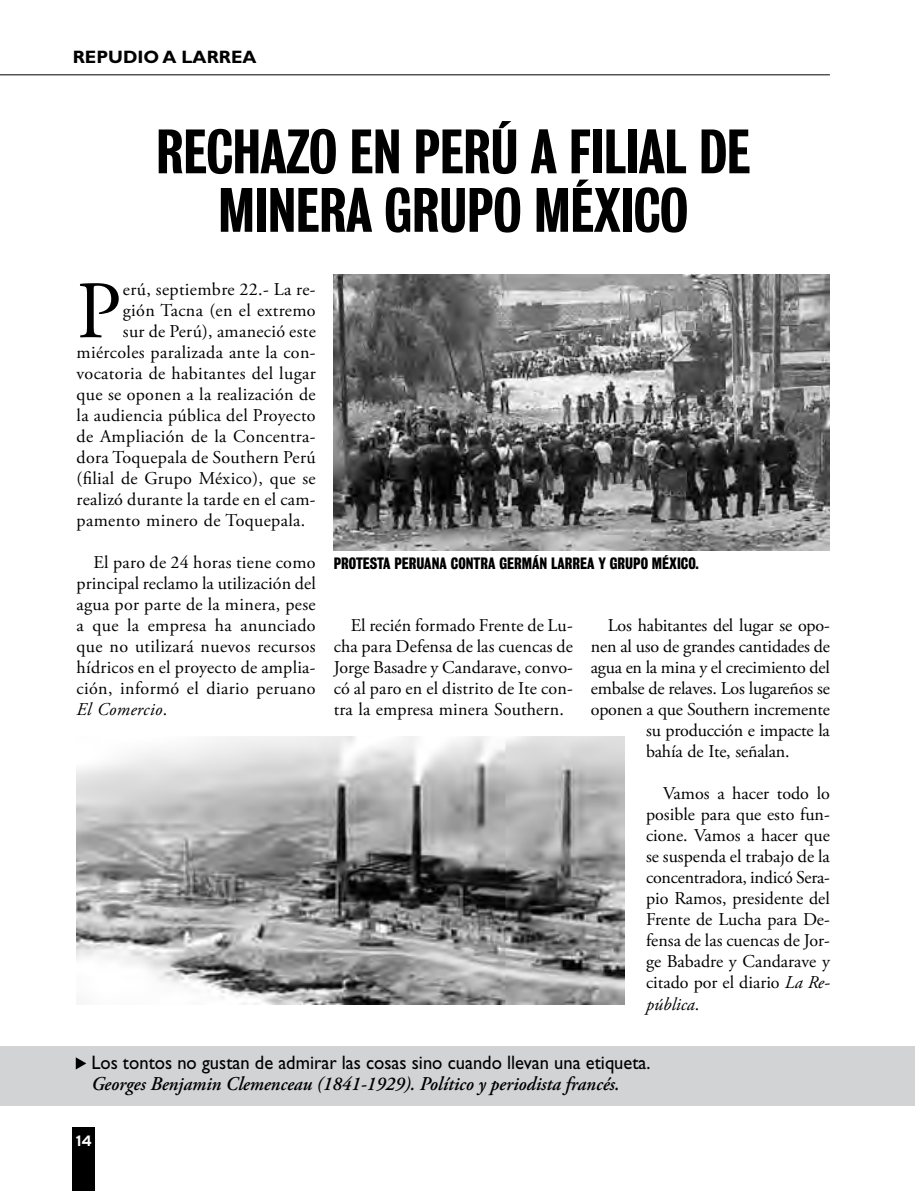
<style>
.page{position:relative;width:915px;height:1191px;background:#fff}
.page>*{position:absolute;margin:0;border:0;box-sizing:border-box;transform-origin:0 0}
.t1{font:81.3px "Adobe Garamond Pro";color:#000}
.t2{font:57px/58.5px "Bureau Grotesque Three Five";letter-spacing:-.01em;color:#000;text-align:center}
.t3{font:italic 600 19.5px "Adobe Garamond Pro";color:#000;scale:.95 1}
.t4{font:19.5px "Gill Sans Std";color:#000;scale:.95 1}
.t5{font:18px/21px "Adobe Garamond Pro";letter-spacing:.015em;color:#000;text-align:justify}
.t6{font:18px "Adobe Garamond Pro";letter-spacing:-.01em;color:#000}
.t7{font:700 18px "Gill Sans Std";color:#000}
.t8{font:15px "Bureau Grotesque Three Seven";color:#000}
.t9{font:700 15px "Interstate";color:#fff}
.s1{font-style:italic}
</style>
<div class="page">
<div style="left:72px;top:1127px;width:23px;height:64px;background:#000"></div>
<hr style="left:0;top:74px;width:829px;height:1px;background:#000">
<div style="left:0;top:1045px;width:914px;height:60px;background:#d1d3d4"></div>
<svg style="left:76px;top:1057px;width:10px;height:12px"></svg>
<hr style="left:914px;top:1045px;width:1px;height:60px;background:#d1d3d4">
<img style="left:77px;top:736px;width:547px;height:269px">
<img style="left:333px;top:274px;width:496px;height:276px">
<p class="t7" style="left:73px;top:46px;width:134px">REPUDIO A LARREA</p>
<h2 class="t2" style="left:156px;top:122px;width:596px">RECHAZO EN PERÚ A FILIAL DE<br>MINERA GRUPO MÉXICO</h2>
<h1 class="t1" style="left:77px;top:262px;width:46px">P</h1>
<p class="t5" style="left:123px;top:279px;width:194px">erú, septiembre 22.- La re-</p>
<p class="t5" style="left:123px;top:300px;width:194px">gión Tacna (en el extremo</p>
<p class="t5" style="left:123px;top:321px;width:194px">sur de Perú), amaneció este</p>
<p class="t5" style="left:77px;top:342px;width:240px">miércoles paralizada ante la con-</p>
<p class="t5" style="left:77px;top:363px;width:240px">vocatoria de habitantes del lugar</p>
<p class="t5" style="left:77px;top:385px;width:240px">que se oponen a la realización de</p>
<p class="t5" style="left:77px;top:406px;width:240px">la audiencia pública del Proyecto</p>
<p class="t5" style="left:77px;top:427px;width:240px">de Ampliación de la Concentra-</p>
<p class="t5" style="left:77px;top:448px;width:240px">dora Toquepala de Southern Perú</p>
<p class="t5" style="left:77px;top:469px;width:240px">(filial de Grupo México), que se</p>
<p class="t5" style="left:77px;top:490px;width:240px">realizó durante la tarde en el cam-</p>
<p class="t5" style="left:77px;top:511px;width:230px">pamento minero de Toquepala.</p>
<p class="t5" style="left:77px;top:553px;width:241px;text-indent:17px">El paro de 24 horas tiene como principal reclamo la utilización del agua por parte de la minera, pese a que la empresa ha anunciado que no utilizará nuevos recursos hídricos en el proyecto de amplia&shy;ción, informó el diario peruano <span class="s1">El Comercio</span>.</p>
<p class="t8" style="left:333px;top:554px;width:8px">PROTESTA</p>
<p class="t8" style="left:394px;top:554px;width:9px">PERUANA</p>
<p class="t8" style="left:450px;top:554px;width:9px">CONTRA</p>
<p class="t8" style="left:499px;top:554px;width:9px">GERMÁN</p>
<p class="t8" style="left:551px;top:554px;width:9px">LARREA</p>
<p class="t8" style="left:598px;top:554px;width:20px">Y GRUPO</p>
<p class="t8" style="left:651px;top:554px;width:9px">MÉXICO</p>
<p class="t8" style="left:695px;top:554px;width:5px">.</p>
<p class="t5" style="left:333px;top:615px;width:241px;text-indent:17px">El recién formado Frente de Lu&shy;cha para Defensa de las cuencas de Jorge Basadre y Candarave, convo&shy;có al paro en el distrito de Ite con&shy;tra la empresa minera Southern.</p>
<p class="t6" style="left:607px;top:615px;width:223px">Los habitantes del lugar se opo-</p>
<p class="t6" style="left:590px;top:636px;width:240px">nen al uso de grandes cantidades de</p>
<p class="t6" style="left:590px;top:657px;width:240px">agua en la mina y el crecimiento del</p>
<p class="t6" style="left:590px;top:678px;width:240px">embalse de relaves. Los lugareños se</p>
<p class="t6" style="left:590px;top:699px;width:240px">oponen a que Southern incremente</p>
<p class="t6" style="left:645px;top:720px;width:185px">su producción e impacte la</p>
<p class="t6" style="left:645px;top:741px;width:145px">bahía de Ite, señalan.</p>
<p class="t5" style="left:645px;top:783px;width:185px;text-indent:17px">Vamos a hacer todo lo posible para que esto fun&shy;cione. Vamos a hacer que se suspenda el trabajo de la concentradora, indicó Sera&shy;pio Ramos, presidente del Frente de Lucha para De&shy;fensa de las cuencas de Jor&shy;ge Babadre y Candarave y citado por el diario <span class="s1">La Re&shy;pública</span>.</p>
<p class="t4" style="left:91px;top:1051px;width:590px">Los tontos no gustan de admirar las cosas sino cuando llevan una etiqueta.</p>
<p class="t3" style="left:91px;top:1073px;width:557px">Georges Benjamin Clemenceau (1841-1929). Político y periodista francés.</p>
<p class="t9" style="left:76px;top:1132px;width:18px">14</p>
</div>
